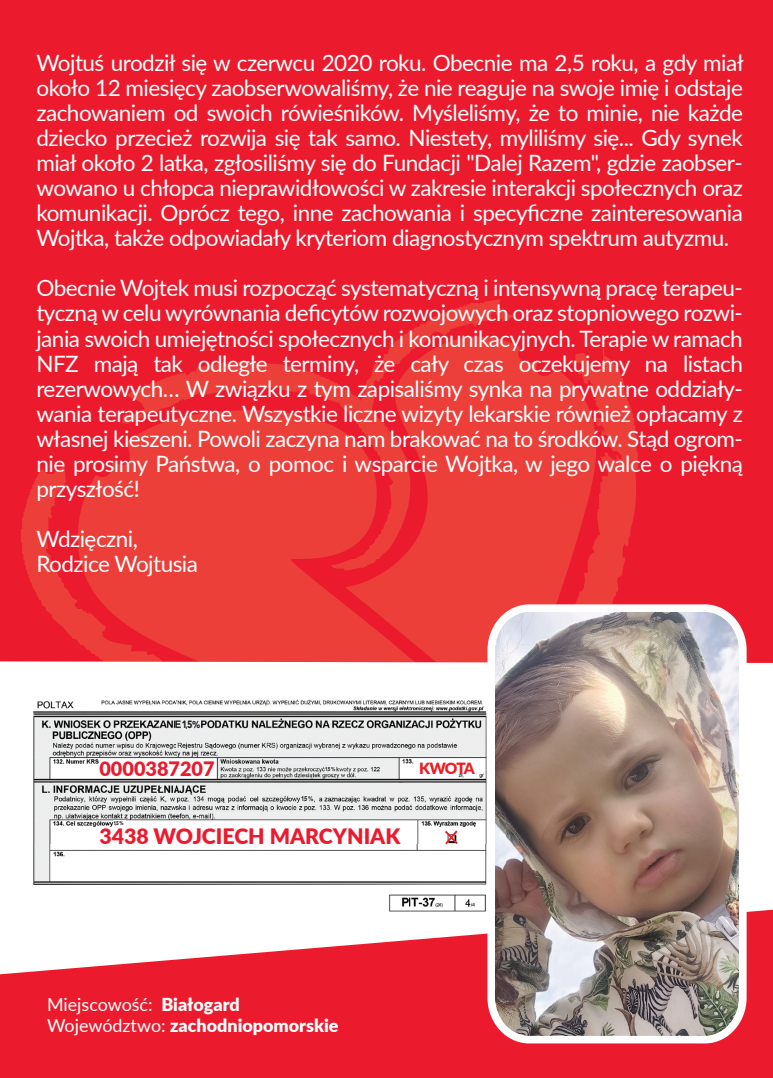
<style>
.page{position:relative;width:773px;height:1078px;background:#fff}
.page>*{position:absolute;margin:0;border:0;box-sizing:border-box;transform-origin:0 0}
.t1{font:22.5px/25px "Lato";letter-spacing:-.025em;color:#fff;text-align:justify}
.t2{font:900 21.25px "Lato";color:#eb1b2d}
.t3{font:900 19.75px "Lato";color:#eb1b2d}
.t4{font:900 18px/21.5px "Lato";color:#fff}
.t5{font:900 15.5px "Lato";letter-spacing:-.07em;color:#ee1d23}
.t6{font:700 10.5px "Avenir Next LT Pro";color:#231f20;scale:.81 1}
.t7{font:700 7px "Arial";color:#231f20;scale:.81 1}
.t8{font:700 5.75px "Arial";color:#231f20;scale:.81 1}
.t9{font:700 5.5px "Avenir Next LT Pro";color:#231f20;scale:.81 1}
.s1{font-size:8.25px}
.s2{font-size:9.75px}
.s3{font-size:4.5px}
.s4{font-size:5.5px}
.s5{font-size:6.5px}
.s6{font-weight:400}
</style>
<div class="page">
<div style="left:0;top:0;width:772px;height:785px;background:#eb1b2d"></div>
<svg style="left:21px;top:299px;width:616px;height:362px;fill:#eb3d39"></svg>
<svg style="left:78px;top:410px;width:337px;height:251px;fill:#ec3f3a"></svg>
<div style="left:0;top:661px;width:772px;height:124px;background:#fff"></div>
<svg style="left:0;top:909px;width:772px;height:168px;fill:#eb1b2d"></svg>
<img style="left:487px;top:604px;width:259px;height:439px">
<img style="left:22px;top:697px;width:483px;height:220px">
<div style="left:182px;top:720px;width:18px;height:9px;background:#edf1f2"></div>
<svg style="left:445px;top:830px;width:12px;height:14px"></svg>
<div style="left:301px;top:795px;width:12px;height:7px;background:#eef2f2"></div>
<div style="left:325px;top:766px;width:10px;height:5px;background:#eef2f2"></div>
<div style="left:114px;top:820px;width:12px;height:7px;background:#fff"></div>
<p class="t1" style="left:36px;top:50px;width:708px">Wojtuś urodził się w czerwcu 2020 roku. Obecnie ma 2,5 roku, a gdy miał około 12 miesięcy zaobserwowaliśmy, że nie reaguje na swoje imię i odstaje zachowaniem od swoich rówieśników. Myśleliśmy, że to minie, nie każde dziecko przecież rozwija się tak samo. Niestety, myliliśmy się... Gdy synek miał około 2 latka, zgłosiliśmy się do Fundacji "Dalej Razem", gdzie zaobser&shy;wowano u chłopca nieprawidłowości w zakresie interakcji społecznych oraz komunikacji. Oprócz tego, inne zachowania i specyficzne zainteresowania Wojtka, także odpowiadały kryteriom diagnostycznym spektrum autyzmu.</p>
<p class="t1" style="left:36px;top:275px;width:708px">Obecnie Wojtek musi rozpocząć systematyczną i intensywną pracę terapeu&shy;tyczną w celu wyrównania deficytów rozwojowych oraz stopniowego rozwi&shy;jania swoich umiejętności społecznych i komunikacyjnych. Terapie w ramach NFZ mają tak odległe terminy, że cały czas oczekujemy na listach rezerwowych… W związku z tym zapisaliśmy synka na prywatne oddziały&shy;wania terapeutyczne. Wszystkie liczne wizyty lekarskie również opłacamy z własnej kieszeni. Powoli zaczyna nam brakować na to środków. Stąd ogrom&shy;nie prosimy Państwa, o pomoc i wsparcie Wojtka, w jego walce o piękną przyszłość!</p>
<p class="t1" style="left:36px;top:525px;width:163px">Wdzięczni,<br>Rodzice Wojtusia</p>
<p class="t6" style="left:182px;top:718px;width:25px">1 5<span class="s1">,</span> <span class="s2">%</span></p>
<p class="t3" style="left:99px;top:754px;width:117px">0000387207</p>
<p class="t5" style="left:419px;top:756px;width:57px">KWOTA</p>
<p class="t8" style="left:325px;top:764px;width:14px">1 5<span class="s3">,</span> <span class="s4">%</span></p>
<p class="t7" style="left:301px;top:793px;width:17px">1 5<span class="s4">,</span> <span class="s5">%</span></p>
<p class="t9" style="left:113px;top:819px;width:14px">1 5, %</p>
<p class="t2" style="left:99px;top:820px;width:302px">3438 WOJCIECH MARCYNIAK</p>
<p class="t4" style="left:47px;top:992px;width:293px"><span class="s6">Miejscowość:</span> Białogard<br><span class="s6">Województwo:</span> zachodniopomorskie</p>
</div>
